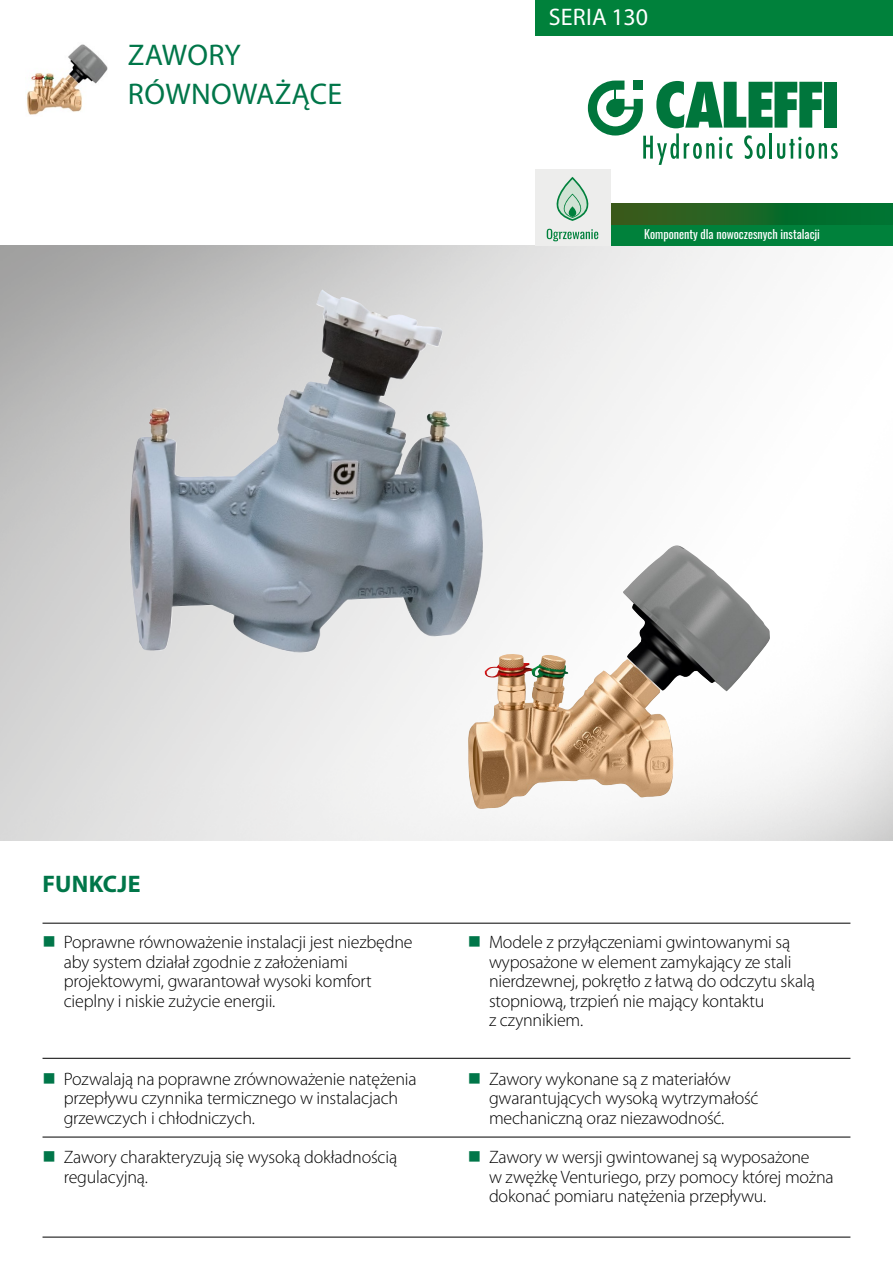
<style>
.page{position:relative;width:893px;height:1263px;background:#fff}
.page>*{position:absolute;margin:0;border:0;box-sizing:border-box;transform-origin:0 0}
.t1{font:30px/39px "Myriad Pro";letter-spacing:.01em;color:#007649}
.t2{font:24px "Myriad Pro";letter-spacing:.01em;color:#fff}
.t3{font:700 24px "Myriad Pro";letter-spacing:.01em;color:#007649}
.t4{font:300 18px/19.5px "Myriad Pro";letter-spacing:-.01em;color:#000}
.t5{font:12px "Oswald";color:#fff}
.s1{color:#007649}
</style>
<div class="page">
<hr style="left:43px;top:923px;width:807px;height:1px;background:#000">
<hr style="left:43px;top:1058px;width:807px;height:1px;background:#000">
<hr style="left:43px;top:1137px;width:807px;height:1px;background:#000">
<hr style="left:43px;top:1237px;width:807px;height:1px;background:#000">
<img style="left:27px;top:44px;width:81px;height:71px">
<img style="left:468px;top:546px;width:288px;height:263px">
<img style="left:129px;top:304px;width:361px;height:350px">
<div style="left:536px;top:0;width:357px;height:35px;background:#00813b"></div>
<div style="left:610px;top:224px;width:283px;height:22px;background:#00813b"></div>
<svg style="left:588px;top:81px;width:250px;height:84px"></svg>
<svg style="left:610px;top:203px;width:283px;height:22px;background:#196727"></svg>
<div style="left:535px;top:169px;width:75px;height:77px;background:#ededec"></div>
<svg style="left:556px;top:177px;width:33px;height:44px"></svg>
<svg style="left:547px;top:229px;width:51px;height:12px"></svg>
<h1 class="t1" style="left:128px;top:35px;width:216px">ZAWORY<br>RÓWNOWAŻĄCE</h1>
<h2 class="t2" style="left:549px;top:3px;width:101px">SERIA 130</h2>
<p class="t5" style="left:644px;top:225px;width:177px">Komponenty dla nowoczesnych instalacji</p>
<h2 class="t3" style="left:42px;top:868px;width:100px">FUNKCJE</h2>
<p class="t4" style="left:64px;top:932px;width:350px;text-indent:-21px"><span class="s1">■</span> Poprawne równoważenie instalacji jest niezbędne aby system działał zgodnie z założeniami projektowymi, gwarantował wysoki komfort cieplny i niskie zużycie energii.</p>
<p class="t4" style="left:489px;top:932px;width:327px;text-indent:-21px"><span class="s1">■</span> Modele z przyłączeniami gwintowanymi są wyposażone w element zamykający ze stali nierdzewnej, pokrętło z łatwą do odczytu skalą stopniową, trzpień nie mający kontaktu<br>z czynnikiem.</p>
<p class="t4" style="left:64px;top:1069px;width:354px;text-indent:-21px"><span class="s1">■</span> Pozwalają na poprawne zrównoważenie natężenia przepływu czynnika termicznego w instalacjach grzewczych i chłodniczych.</p>
<p class="t4" style="left:489px;top:1069px;width:271px;text-indent:-21px"><span class="s1">■</span> Zawory wykonane są z materiałów gwarantujących wysoką wytrzymałość mechaniczną oraz niezawodność.</p>
<p class="t4" style="left:64px;top:1147px;width:335px;text-indent:-21px"><span class="s1">■</span> Zawory charakteryzują się wysoką dokładnością regulacyjną.</p>
<p class="t4" style="left:489px;top:1147px;width:346px;text-indent:-21px"><span class="s1">■</span> Zawory w wersji gwintowanej są wyposażone<br>w zwężkę Venturiego, przy pomocy której można dokonać pomiaru natężenia przepływu.</p>
</div>
